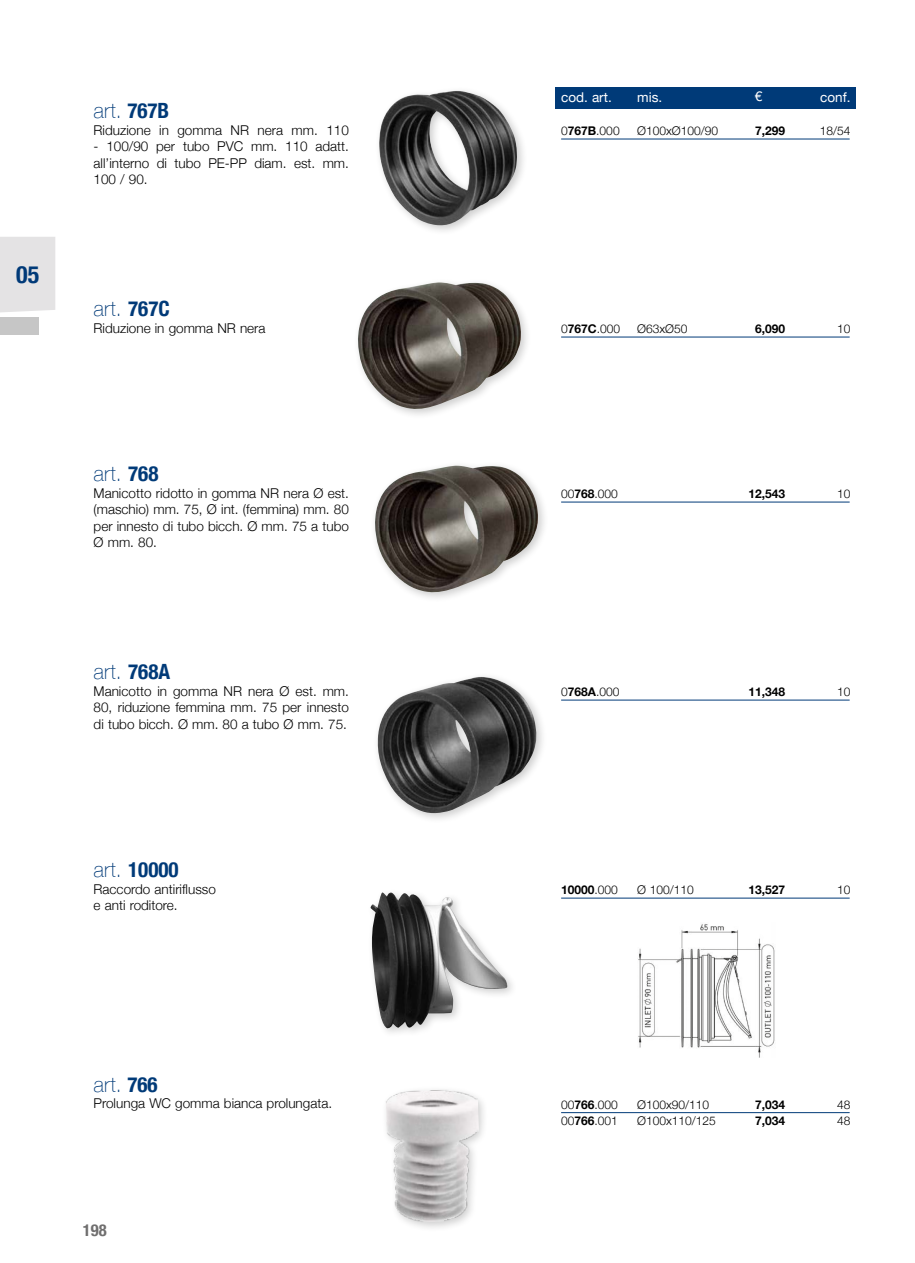
<style>
.page{position:relative;width:915px;height:1263px;background:#fff}
.page>*{position:absolute;margin:0;border:0;box-sizing:border-box;transform-origin:0 0}
.t1{font:700 condensed 24px "Helvetica Neue";color:#003a78}
.codici_articolo{font:100 21px "Helvetica Neue";letter-spacing:.015em;color:#003a78}
.codici_articolo-2{font:700 condensed 21px "Helvetica Neue";color:#003a78}
.t2{font:700 condensed 16.5px "Helvetica Neue";color:#706f6f}
.t3{font:300 13.5px/16.5px "Helvetica Neue";color:#000;text-align:justify}
.t4{font:13.5px "Helvetica Neue";color:#fff}
.filetto{font:300 12px "Helvetica Neue";color:#000}
.filetto-2{font:700 12px "Helvetica Neue";color:#000}
.s1{font-weight:700;font-stretch:condensed}
.s2{font-weight:100;font-stretch:normal}
.s3{font-weight:700}
.s4{font-weight:300}
</style>
<div class="page">
<div style="left:555px;top:87px;width:300px;height:21px;background:#003a78"></div>
<hr style="left:561px;top:139px;width:288px;height:1px;background:#003a78">
<hr style="left:561px;top:337px;width:288px;height:1px;background:#003a78">
<hr style="left:561px;top:502px;width:288px;height:1px;background:#003a78">
<hr style="left:561px;top:700px;width:288px;height:1px;background:#003a78">
<hr style="left:561px;top:898px;width:288px;height:1px;background:#003a78">
<hr style="left:561px;top:1112px;width:288px;height:1px;background:#003a78">
<div style="left:370px;top:461px;width:179px;height:142px;background:#000;opacity:.2"></div>
<img style="left:373px;top:466px;width:166px;height:127px">
<div style="left:373px;top:672px;width:174px;height:152px;background:#000;opacity:.2"></div>
<img style="left:376px;top:677px;width:161px;height:137px">
<div style="left:374px;top:86px;width:154px;height:150px;background:#000;opacity:.2"></div>
<img style="left:377px;top:91px;width:140px;height:137px">
<div style="left:353px;top:277px;width:178px;height:143px;background:#000;opacity:.2"></div>
<img style="left:356px;top:282px;width:166px;height:128px">
<div style="left:381px;top:1085px;width:108px;height:147px;background:#000;opacity:.2"></div>
<img style="left:385px;top:1088px;width:97px;height:135px">
<img style="left:638px;top:924px;width:137px;height:134px">
<img style="left:370px;top:892px;width:137px;height:137px">
<div style="left:0;top:318px;width:38px;height:17px;background:#c6c6c6"></div>
<div style="left:0;top:237px;width:55px;height:76px;background:#e4e3e4"></div>
<h1 class="t1" style="left:16px;top:254px;width:25px">05</h1>
<p class="codici_articolo" style="left:94px;top:95px;width:77px">art. <span class="s1">767B</span></p>
<p class="t3" style="left:94px;top:121px;width:257px">Riduzione in gomma NR nera mm. 110</p>
<p class="t3" style="left:94px;top:137px;width:257px">- 100/90 per tubo PVC mm. 110 adatt. all’interno di tubo PE-PP diam. est. mm.<br>100 / 90.</p>
<p class="codici_articolo" style="left:94px;top:293px;width:78px">art. <span class="s1">767C</span></p>
<p class="t3" style="left:94px;top:319px;width:173px">Riduzione in gomma NR nera</p>
<p class="codici_articolo" style="left:94px;top:458px;width:66px">art. <span class="s1">768</span></p>
<p class="t3" style="left:94px;top:484px;width:257px">Manicotto ridotto in gomma NR nera Ø est. (maschio) mm. 75, Ø int. (femmina) mm. 80 per innesto di tubo bicch. Ø mm. 75 a tubo Ø mm. 80.</p>
<p class="codici_articolo" style="left:94px;top:656px;width:78px">art. <span class="s1">768A</span></p>
<p class="t3" style="left:94px;top:682px;width:257px">Manicotto in gomma NR nera Ø est. mm.<br>80, riduzione femmina mm. 75 per innesto di tubo bicch. Ø mm. 80 a tubo Ø mm. 75.</p>
<p class="codici_articolo-2" style="left:94px;top:852px;width:86px"><span class="s2">art.</span> 10000</p>
<p class="t3" style="left:94px;top:880px;width:124px">Raccordo antiriflusso</p>
<p class="t3" style="left:94px;top:896px;width:86px">e anti roditore.</p>
<p class="codici_articolo" style="left:94px;top:1068px;width:65px">art. <span class="s1">766</span></p>
<p class="t3" style="left:94px;top:1094px;width:240px">Prolunga WC gomma bianca prolungata.</p>
<p class="t2" style="left:83px;top:1217px;width:25px">198</p>
<p class="t4" style="left:561px;top:87px;width:52px">cod. art.</p>
<p class="t4" style="left:637px;top:87px;width:27px">mis.</p>
<p class="t4" style="left:754px;top:86px;width:9px">€</p>
<p class="t4" style="left:820px;top:87px;width:32px">conf.</p>
<p class="filetto" style="left:561px;top:121px;width:60px">0<span class="s3">767B</span>.000</p>
<p class="filetto" style="left:637px;top:121px;width:82px">Ø100xØ100/90</p>
<p class="filetto-2" style="left:754px;top:122px;width:32px">7,299</p>
<p class="filetto" style="left:819px;top:121px;width:32px">18/54</p>
<p class="filetto" style="left:561px;top:319px;width:60px">0<span class="s3">767C</span>.000</p>
<p class="filetto" style="left:637px;top:319px;width:52px">Ø63xØ50</p>
<p class="filetto-2" style="left:754px;top:320px;width:32px">6,090</p>
<p class="filetto" style="left:836px;top:319px;width:15px">10</p>
<p class="filetto" style="left:561px;top:484px;width:58px">00<span class="s3">768</span>.000</p>
<p class="filetto-2" style="left:748px;top:485px;width:38px">12,543</p>
<p class="filetto" style="left:836px;top:484px;width:15px">10</p>
<p class="filetto" style="left:561px;top:682px;width:60px">0<span class="s3">768A</span>.000</p>
<p class="filetto-2" style="left:748px;top:683px;width:38px">11,348</p>
<p class="filetto" style="left:836px;top:682px;width:15px">10</p>
<p class="filetto-2" style="left:561px;top:881px;width:58px">10000<span class="s4">.000</span></p>
<p class="filetto" style="left:637px;top:880px;width:58px">Ø 100/110</p>
<p class="filetto-2" style="left:748px;top:881px;width:38px">13,527</p>
<p class="filetto" style="left:836px;top:880px;width:15px">10</p>
<p class="filetto" style="left:561px;top:1095px;width:58px">00<span class="s3">766</span>.000</p>
<p class="filetto" style="left:637px;top:1095px;width:74px">Ø100x90/110</p>
<p class="filetto-2" style="left:754px;top:1095px;width:32px">7,034</p>
<p class="filetto" style="left:836px;top:1095px;width:15px">48</p>
<p class="filetto" style="left:561px;top:1111px;width:58px">00<span class="s3">766</span>.001</p>
<p class="filetto" style="left:637px;top:1111px;width:80px">Ø100x110/125</p>
<p class="filetto-2" style="left:754px;top:1112px;width:32px">7,034</p>
<p class="filetto" style="left:836px;top:1111px;width:15px">48</p>
</div>
